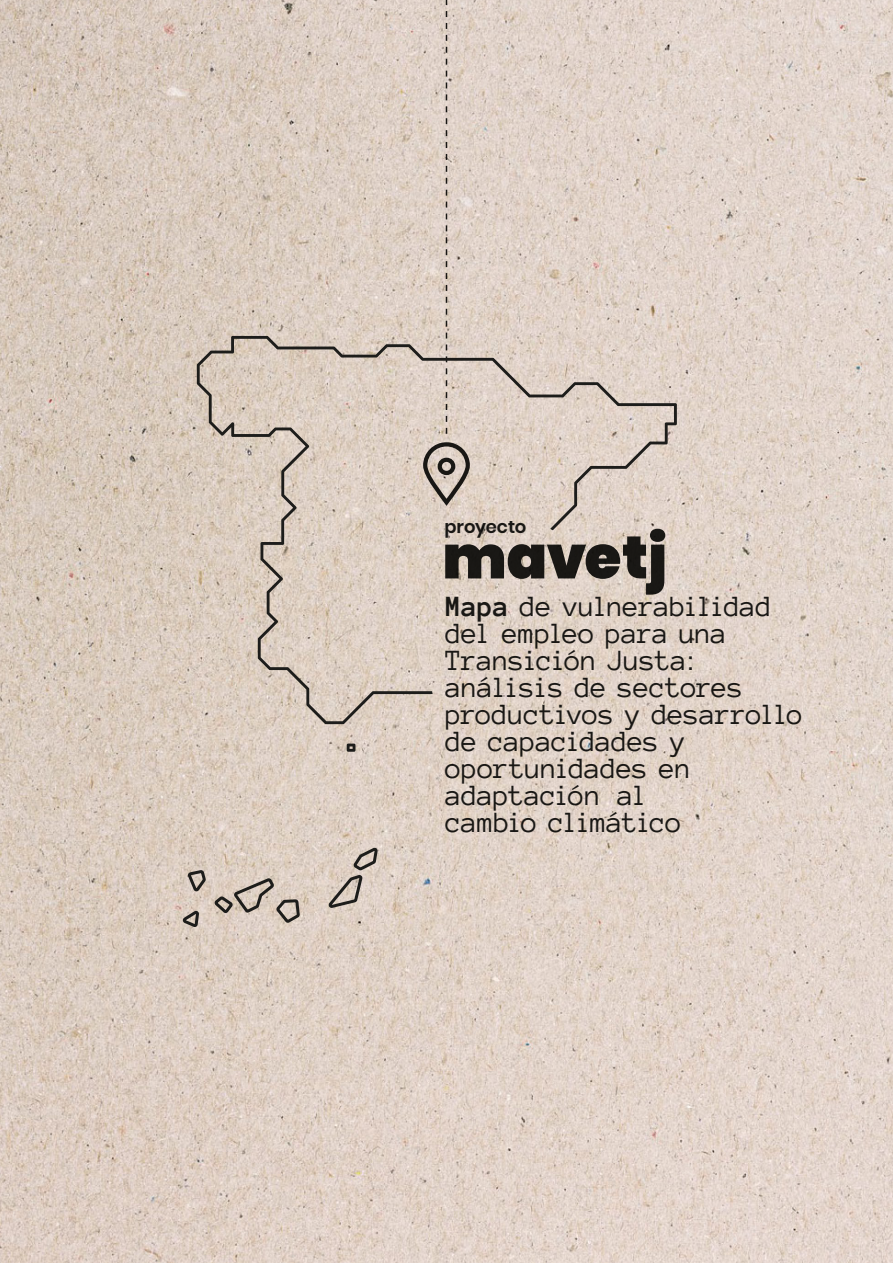
<style>
.page{position:relative;width:893px;height:1263px;background:#fff}
.page>*{position:absolute;margin:0;border:0;box-sizing:border-box;transform-origin:0 0}
.t1{font:900 60px "Poppins";letter-spacing:-.005em;color:#1d1d1b}
.t2{font:30px/27px "Anonymous Pro";letter-spacing:-.02em;color:#1d1d1b}
.t3{font:600 18px "Poppins";color:#1d1d1b}
.s1{font-weight:700}
</style>
<div class="page">
<img style="left:0;top:0;width:893px;height:1263px">
<svg style="left:446px;top:0;width:1px;height:336px"></svg>
<svg style="left:197px;top:336px;width:480px;height:388px;background:#d8cbbf"></svg>
<svg style="left:347px;top:743px;width:8px;height:9px"></svg>
<svg style="left:180px;top:868px;width:122px;height:61px;background:#c5b8ad"></svg>
<svg style="left:326px;top:845px;width:54px;height:65px;background:#c4b7ad"></svg>
<p class="t3" style="left:444px;top:521px;width:84px">proyecto</p>
<h1 class="t1" style="left:442px;top:529px;width:226px">mavetj</h1>
<p class="t2" style="left:445px;top:595px;width:360px"><span class="s1">Mapa</span> de vulnerabilidad del empleo para una<br>Transición Justa: análisis de sectores productivos y desarrollo de capacidades y oportunidades en adaptación al<br>cambio climático</p>
</div>
